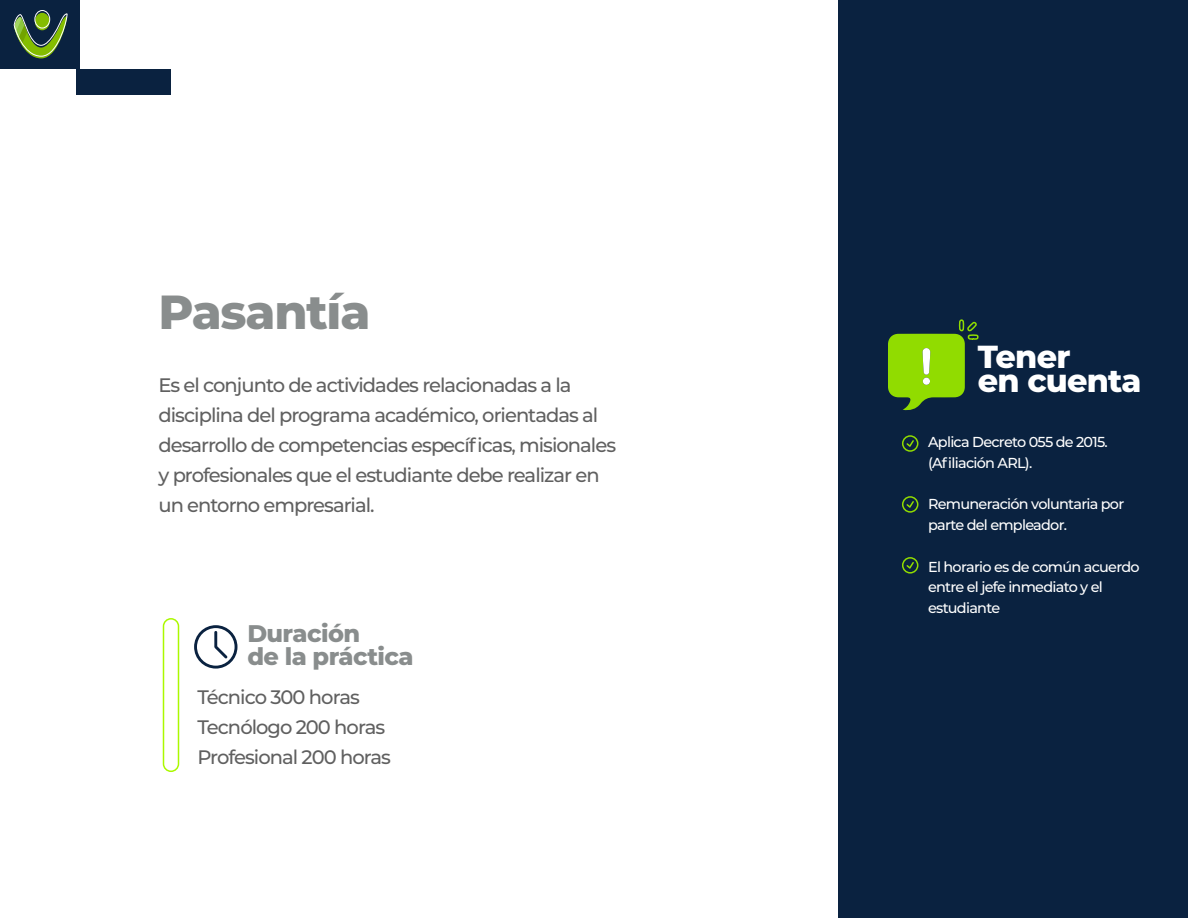
<style>
.page{position:relative;width:1188px;height:918px;background:#fff}
.page>*{position:absolute;margin:0;border:0;box-sizing:border-box;transform-origin:0 0}
.t1{font:800 47.85px "Montserrat";letter-spacing:-.025em;color:#898d8d}
.t2{font:800 31.8px/24px "Montserrat";letter-spacing:-.025em;color:#fff}
.t3{font:800 24px/22.5px "Montserrat";letter-spacing:-.025em;color:#898d8d}
.t4{font:500 19.5px/30px "Montserrat";letter-spacing:-.05em;color:#606060}
.t5{font:500 14.4px/20.9px "Montserrat";letter-spacing:-.05em;color:#fff}
</style>
<div class="page">
<div style="left:838px;top:0;width:350px;height:918px;background:#0a2240"></div>
<div style="left:0;top:0;width:80px;height:69px;background:#0a2240"></div>
<div style="left:76px;top:69px;width:95px;height:25px;background:#0a2240"></div>
<svg style="left:14px;top:13px;width:54px;height:45px"></svg>
<div style="left:35px;top:10px;width:15px;height:18px;border:1px solid #fff;border-radius:50%"></div>
<div style="left:163px;top:618px;width:16px;height:154px;border:2px solid #abf900;border-radius:8px"></div>
<svg style="left:194px;top:625px;width:44px;height:44px"></svg>
<svg style="left:888px;top:319px;width:91px;height:92px"></svg>
<div style="left:923px;top:378px;width:7px;height:7px;background:#fff;border-radius:50%"></div>
<svg style="left:902px;top:435px;width:16px;height:17px"></svg>
<svg style="left:902px;top:496px;width:16px;height:17px"></svg>
<svg style="left:902px;top:557px;width:16px;height:17px"></svg>
<h1 class="t1" style="left:158px;top:277px;width:213px">Pasantía</h1>
<p class="t4" style="left:158px;top:369px;width:459px">Es el conjunto de actividades relacionadas a la disciplina del programa académico, orientadas al desarrollo de competencias específicas, misionales y profesionales que el estudiante debe realizar en un entorno empresarial.</p>
<p class="t3" style="left:247px;top:621px;width:168px">Duración<br>de la práctica</p>
<p class="t4" style="left:197px;top:682px;width:195px">Técnico 300 horas<br>Tecnólogo 200 horas<br>Profesional 200 horas</p>
<h2 class="t2" style="left:978px;top:343px;width:165px">Tener<br>en cuenta</h2>
<p class="t5" style="left:928px;top:431px;width:181px">Aplica Decreto 055 de 2015. (Afiliación ARL).</p>
<p class="t5" style="left:928px;top:493px;width:198px">Remuneración voluntaria por parte del empleador.</p>
<p class="t5" style="left:928px;top:556px;width:213px">El horario es de común acuerdo entre el jefe inmediato y el estudiante</p>
</div>
